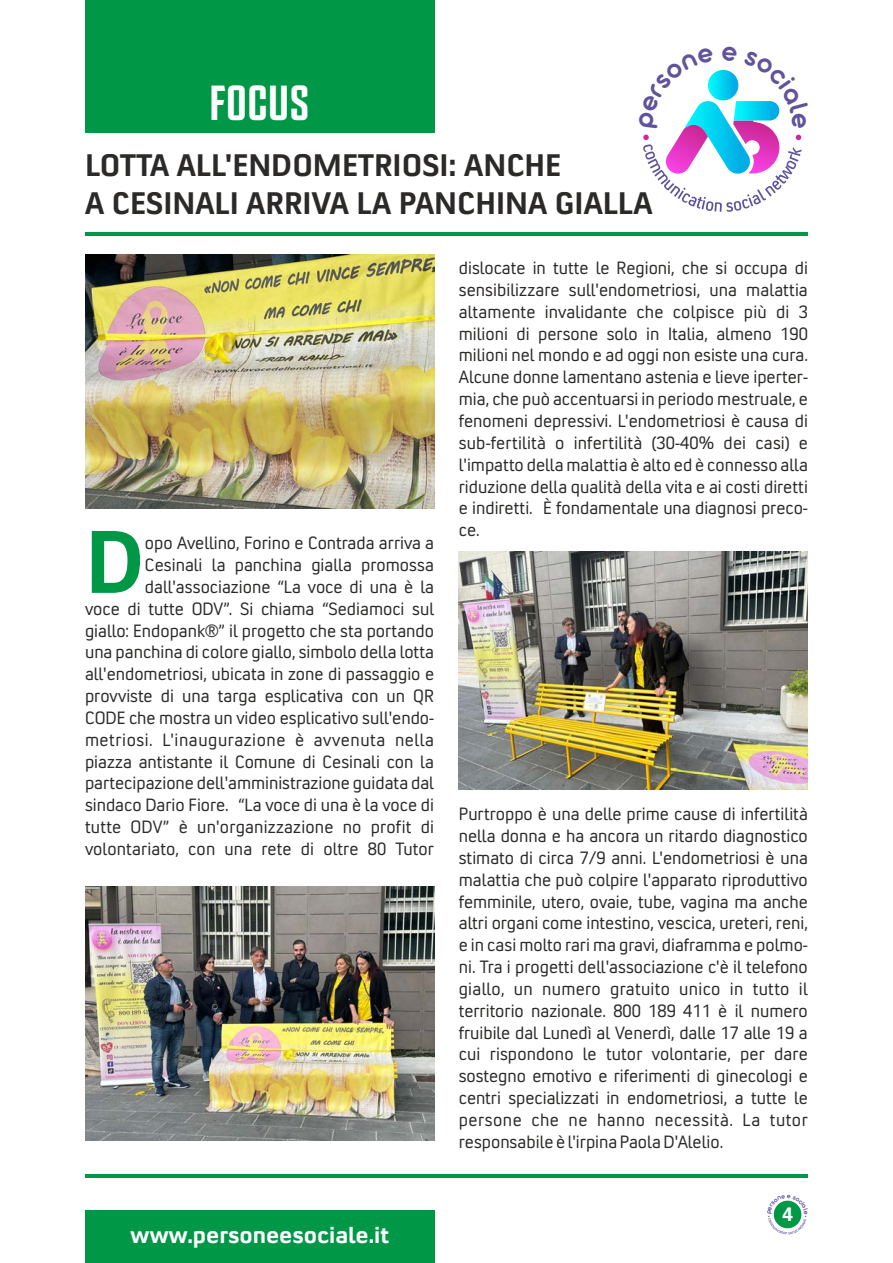
<style>
.page{position:relative;width:893px;height:1263px;background:#fff}
.page>*{position:absolute;margin:0;border:0;box-sizing:border-box;transform-origin:0 0}
.t1{font:700 89.7px "Convection";color:#009846}
.t2{font:700 49.5px "Juventus Fans";color:#fefefe}
.t3{font:700 31.5px/38.2px "Convection";color:#2b2a29}
.t4{font:700 23.4px "Convection";color:#fefefe}
.t5{font:700 19.5px "Convection";color:#fefefe}
.t6{font:18px/21.9px "Convection";color:#2b2a29;text-align:justify}
</style>
<div class="page">
<img style="left:85px;top:255px;width:349px;height:253px">
<hr style="left:85px;top:1174px;width:723px;height:4px;background:#009846">
<hr style="left:85px;top:232px;width:723px;height:4px;background:#009846">
<div style="left:85px;top:0;width:349px;height:132px;background:#009846"></div>
<div style="left:85px;top:1211px;width:349px;height:52px;background:#009846"></div>
<img style="left:85px;top:887px;width:349px;height:253px">
<img style="left:459px;top:552px;width:349px;height:237px">
<svg style="left:643px;top:69px;width:159px;height:143px"></svg>
<svg style="left:768px;top:1200px;width:39px;height:34px"></svg>
<h2 class="t2" style="left:209px;top:83px;width:102px">FOCUS</h2>
<h3 class="t3" style="left:85px;top:149px;width:569px">LOTTA ALL'ENDOMETRIOSI: ANCHE<br>A CESINALI ARRIVA LA PANCHINA GIALLA</h3>
<h1 class="t1" style="left:85px;top:530px;width:61px">D</h1>
<p class="t6" style="left:85px;top:534px;width:351px;text-align:right">opo Avellino, Forino e Contrada arriva a Cesinali la panchina gialla promossa dall'associazione “La voce di una è la<br>voce di tutte ODV”. Si chiama “Sediamoci sul giallo: Endopank®” il progetto che sta portando una panchina di colore giallo, simbolo della lotta all'endometriosi, ubicata in zone di passaggio e provviste di una targa esplicativa con un QR CODE che mostra un video esplicativo sull'endo&shy;metriosi. L'inaugurazione è avvenuta nella piazza antistante il Comune di Cesinali con la partecipazione dell'amministrazione guidata dal sindaco Dario Fiore. “La voce di una è la voce di tutte ODV” è un'organizzazione no profit di volontariato, con una rete di oltre 80 Tutor</p>
<p class="t4" style="left:130px;top:1226px;width:260px">www.personeesociale.it</p>
<p class="t6" style="left:459px;top:259px;width:351px">dislocate in tutte le Regioni, che si occupa di sensibilizzare sull'endometriosi, una malattia altamente invalidante che colpisce più di 3 milioni di persone solo in Italia, almeno 190 milioni nel mondo e ad oggi non esiste una cura.<br>Alcune donne lamentano astenia e lieve iperter&shy;mia, che può accentuarsi in periodo mestruale, e fenomeni depressivi. L'endometriosi è causa di sub-fertilità o infertilità (30-40% dei casi) e l'impatto della malattia è alto ed è connesso alla riduzione della qualità della vita e ai costi diretti e indiretti. È fondamentale una diagnosi preco&shy;ce.</p>
<p class="t6" style="left:459px;top:805px;width:351px">Purtroppo è una delle prime cause di infertilità nella donna e ha ancora un ritardo diagnostico stimato di circa 7/9 anni. L'endometriosi è una malattia che può colpire l'apparato riproduttivo femminile, utero, ovaie, tube, vagina ma anche altri organi come intestino, vescica, ureteri, reni, e in casi molto rari ma gravi, diaframma e polmo&shy;ni. Tra i progetti dell'associazione c'è il telefono giallo, un numero gratuito unico in tutto il territorio nazionale. 800 189 411 è il numero fruibile dal Lunedì al Venerdì, dalle 17 alle 19 a cui rispondono le tutor volontarie, per dare sostegno emotivo e riferimenti di ginecologi e centri specializzati in endometriosi, a tutte le persone che ne hanno necessità. La tutor responsabile è l'irpina Paola D'Alelio.</p>
<p class="t5" style="left:782px;top:1208px;width:12px">4</p>
</div>
